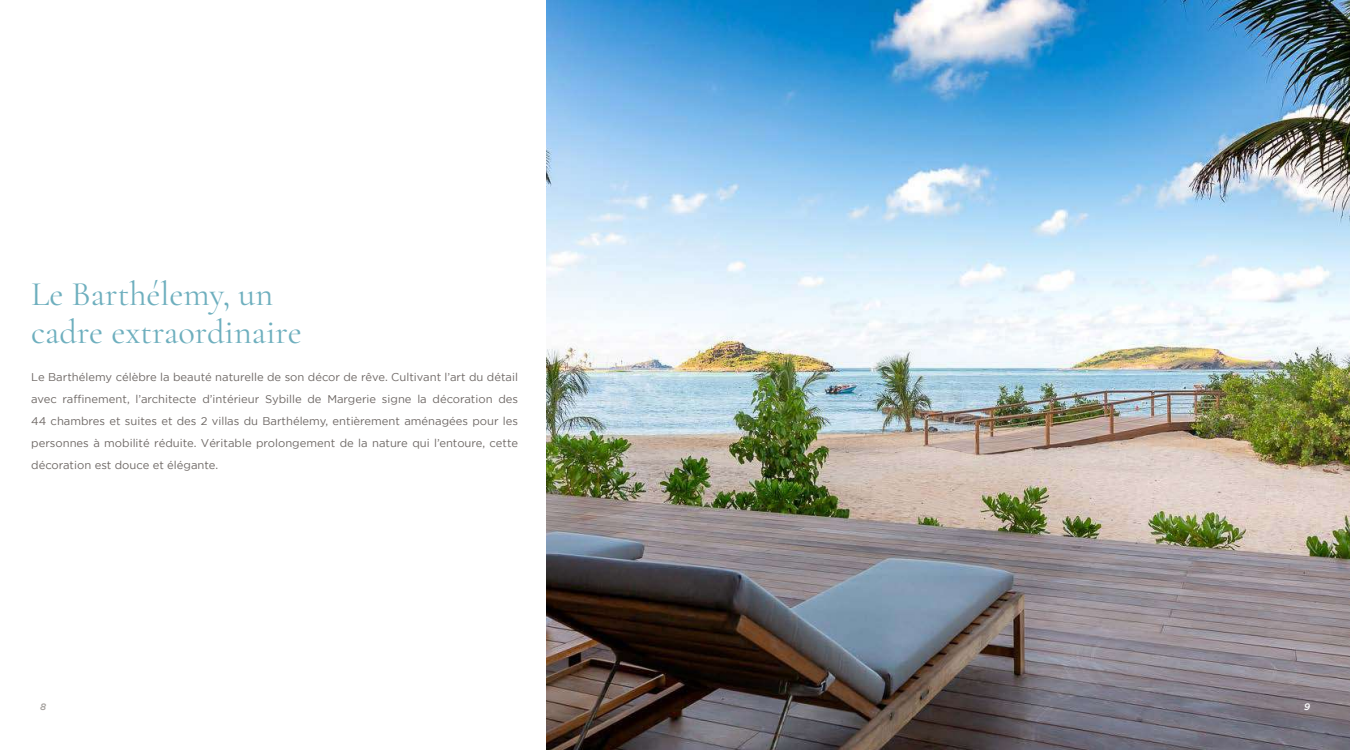
<style>
.page{position:relative;width:1350px;height:750px;background:#fff}
.page>*{position:absolute;margin:0;border:0;box-sizing:border-box;transform-origin:0 0}
.t1{font:34.38px/37.5px "Cormorant Garamond";color:#6eafbe}
.t2{font:11.25px/21.9px "Gotham";color:#6e6865;text-align:justify}
.t3{font:italic 500 9.38px "Gotham";color:#a39f9c}
.t4{font:italic 500 9.38px "Gotham";color:#fff}
</style>
<div class="page">
<img style="left:546px;top:0;width:804px;height:750px">
<h1 class="t1" style="left:31px;top:275px;width:272px">Le Barthélemy, un cadre extraordinaire</h1>
<p class="t2" style="left:31px;top:366px;width:488px">Le Barthélemy célèbre la beauté naturelle de son décor de rêve. Cultivant l’art du détail avec raffinement, l’architecte d’intérieur Sybille de Margerie signe la décoration des 44 chambres et suites et des 2 villas du Barthélemy, entièrement aménagées pour les personnes à mobilité réduite. Véritable prolongement de la nature qui l’entoure, cette décoration est douce et élégante.</p>
<p class="t3" style="left:40px;top:701px;width:8px">8</p>
<p class="t4" style="left:1304px;top:701px;width:8px">9</p>
</div>
